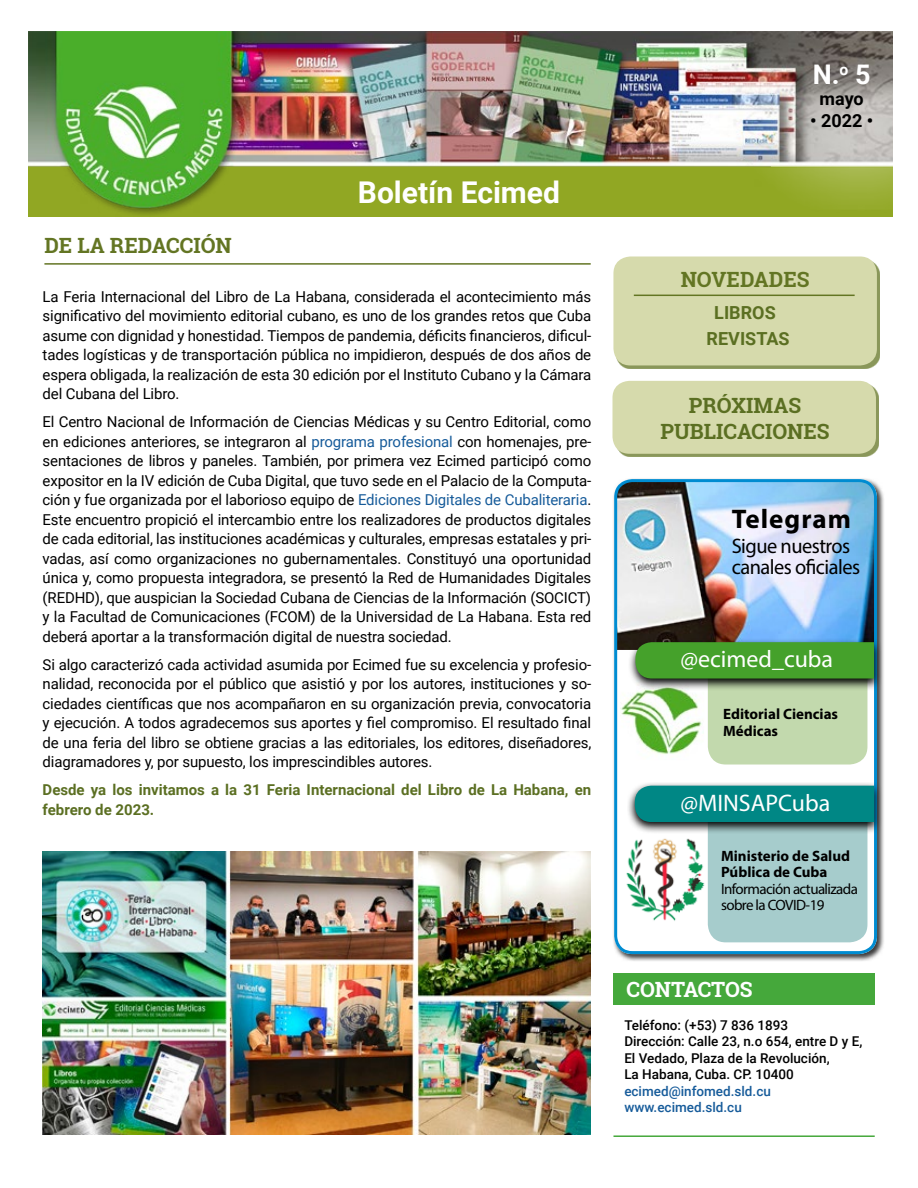
<style>
.page{position:relative;width:918px;height:1188px;background:#fff}
.page>*{position:absolute;margin:0;border:0;box-sizing:border-box;transform-origin:0 0}
.t1{font:700 30px "Roboto";color:#fff}
.t2{font:700 27px "Myriad Pro";letter-spacing:.04em;color:#000}
.t3{font:700 27px "Roboto";color:#fff}
.t4{font:24px "Myriad Pro";color:#fff}
.t5{font:21px/21px "Myriad Pro";letter-spacing:-.025em;color:#000}
.t6{font:700 21px "Roboto Slab";color:#637523}
.t7{font:700 21px/25.2px "Roboto Slab";color:#5b6f22;text-align:center}
.t8{font:700 21px "Roboto Slab";letter-spacing:-.005em;color:#fff}
.t9{font:700 18px "Roboto";color:#5b6f22}
.t10{font:700 18px "Roboto";color:#000}
.t11{font:15px/19.5px "Roboto";letter-spacing:-.01em;color:#010101;text-align:justify}
.t12{font:700 15px/19.5px "Roboto";color:#5b6f22}
.t13{font:700 15px/16.5px "Myriad Pro";color:#000}
.t14{font:15px/16.5px "Myriad Pro";letter-spacing:-.04em;color:#000}
.t15{font:500 13.5px/16.5px "Roboto";color:#000}
.t16{font:500 13.5px/16.5px "Roboto";color:#165b9a}
.s1{color:#165b9a}
.s2{color:#627523}
</style>
<div class="page">
<div style="left:613px;top:974px;width:262px;height:31px;background:#45a83b"></div>
<div style="left:615px;top:384px;width:264px;height:73px;background:#637523;opacity:.75"></div>
<div style="left:612px;top:381px;width:264px;height:73px;background:#d6daac;border-radius:17px"></div>
<div style="left:616px;top:259px;width:264px;height:110px;background:#637523;opacity:.75"></div>
<div style="left:613px;top:256px;width:264px;height:109px;background:#d6daac;border-radius:17px"></div>
<img style="left:29px;top:31px;width:864px;height:186px">
<hr style="left:634px;top:295px;width:221px;height:1px;background:#637523">
<hr style="left:44px;top:263px;width:547px;height:2px;background:#637523">
<hr style="left:613px;top:1135px;width:262px;height:2px;background:#45a83b">
<img style="left:613px;top:478px;width:271px;height:483px">
<img style="left:614px;top:479px;width:263px;height:475px">
<div style="left:708px;top:644px;width:159px;height:121px;background:#c2d9ad;border-radius:18px"></div>
<div style="left:708px;top:792px;width:159px;height:150px;background:#a6cccc;border-radius:18px"></div>
<img style="left:620px;top:834px;width:88px;height:91px">
<img style="left:620px;top:676px;width:84px;height:84px">
<svg style="left:628px;top:638px;width:254px;height:53px;background:#798984"></svg>
<div style="left:635px;top:642px;width:239px;height:37px;background:#45a12b"></div>
<svg style="left:627px;top:782px;width:256px;height:53px"></svg>
<div style="left:635px;top:786px;width:239px;height:36px;background:#008785"></div>
<img style="left:43px;top:852px;width:548px;height:282px">
<h3 class="t6" style="left:44px;top:231px;width:189px">DE LA REDACCIÓN</h3>
<h1 class="t1" style="left:358px;top:171px;width:204px">Boletín Ecimed</h1>
<p class="t11" style="left:43px;top:286px;width:550px">La Feria Internacional del Libro de La Habana, considerada el acontecimiento más significativo del movimiento editorial cubano, es uno de los grandes retos que Cuba asume con dignidad y honestidad. Tiempos de pandemia, déficits financieros, dificul&shy;tades logísticas y de transportación pública no impidieron, después de dos años de espera obligada, la realización de esta 30 edición por el Instituto Cubano y la Cámara del Cubana del Libro.</p>
<p class="t11" style="left:43px;top:412px;width:550px">El Centro Nacional de Información de Ciencias Médicas y su Centro Editorial, como en ediciones anteriores, se integraron al <span class="s1">programa profesional</span> con homenajes, pre&shy;sentaciones de libros y paneles. También, por primera vez Ecimed participó como expositor en la IV edición de Cuba Digital, que tuvo sede en el Palacio de la Computa&shy;ción y fue organizada por el laborioso equipo de <span class="s1">Ediciones Digitales de Cubaliteraria</span>.<br>Este encuentro propició el intercambio entre los realizadores de productos digitales de cada editorial, las instituciones académicas y culturales, empresas estatales y pri&shy;vadas, así como organizaciones no gubernamentales. Constituyó una oportunidad única y, como propuesta integradora, se presentó la Red de Humanidades Digitales (REDHD), que auspician la Sociedad Cubana de Ciencias de la Información (SOCICT) y la Facultad de Comunicaciones (FCOM) de la Universidad de La Habana. Esta red deberá aportar a la transformación digital de nuestra sociedad.</p>
<p class="t11" style="left:43px;top:654px;width:550px">Si algo caracterizó cada actividad asumida por Ecimed fue su excelencia y profesio&shy;nalidad, reconocida por el público que asistió y por los autores, instituciones y so&shy;ciedades científicas que nos acompañaron en su organización previa, convocatoria y ejecución. A todos agradecemos sus aportes y fiel compromiso. El resultado final de una feria del libro se obtiene gracias a las editoriales, los editores, diseñadores, diagramadores y, por supuesto, los imprescindibles autores.</p>
<p class="t12" style="left:43px;top:780px;width:550px">Desde ya los invitamos a la 31 Feria Internacional del Libro de La Habana, en febrero de 2023.</p>
<h2 class="t3" style="left:813px;top:55px;width:60px">N.<sup>o</sup> 5</h2>
<p class="t10" style="left:820px;top:86px;width:46px">mayo</p>
<p class="t10" style="left:810px;top:108px;width:65px">• 2022 •</p>
<h3 class="t6" style="left:681px;top:264px;width:130px">NO<span class="s2">VED</span>ADES</h3>
<p class="t9" style="left:714px;top:300px;width:63px">LIBROS</p>
<p class="t9" style="left:707px;top:326px;width:84px">REVISTAS</p>
<h3 class="t7" style="left:660px;top:393px;width:171px">PRÓXIMAS<br>PUBLICACIONES</h3>
<h2 class="t2" style="left:732px;top:501px;width:121px">Telegram</h2>
<h3 class="t5" style="left:732px;top:535px;width:130px">Sigue nuestros canales oficiales</h3>
<h3 class="t4" style="left:680px;top:645px;width:154px">@ecimed_cuba</h3>
<p class="t13" style="left:723px;top:705px;width:116px">Editorial Ciencias<br>Médicas</p>
<h3 class="t4" style="left:680px;top:788px;width:151px">@MINSAPCuba</h3>
<p class="t13" style="left:721px;top:847px;width:130px">Ministerio de Salud<br>Pública de Cuba</p>
<p class="t14" style="left:721px;top:880px;width:138px">Información actualizada sobre la COVID-19</p>
<h3 class="t8" style="left:626px;top:975px;width:128px">CONTACTOS</h3>
<p class="t15" style="left:624px;top:1016px;width:239px">Teléfono: (+53) 7 836 1893<br>Dirección: Calle 23, n.o 654, entre D y E,<br>El Vedado, Plaza de la Revolución,<br>La Habana, Cuba. CP. 10400</p>
<p class="t16" style="left:624px;top:1082px;width:148px">ecimed@infomed.sld.cu www.ecimed.sld.cu</p>
</div>
